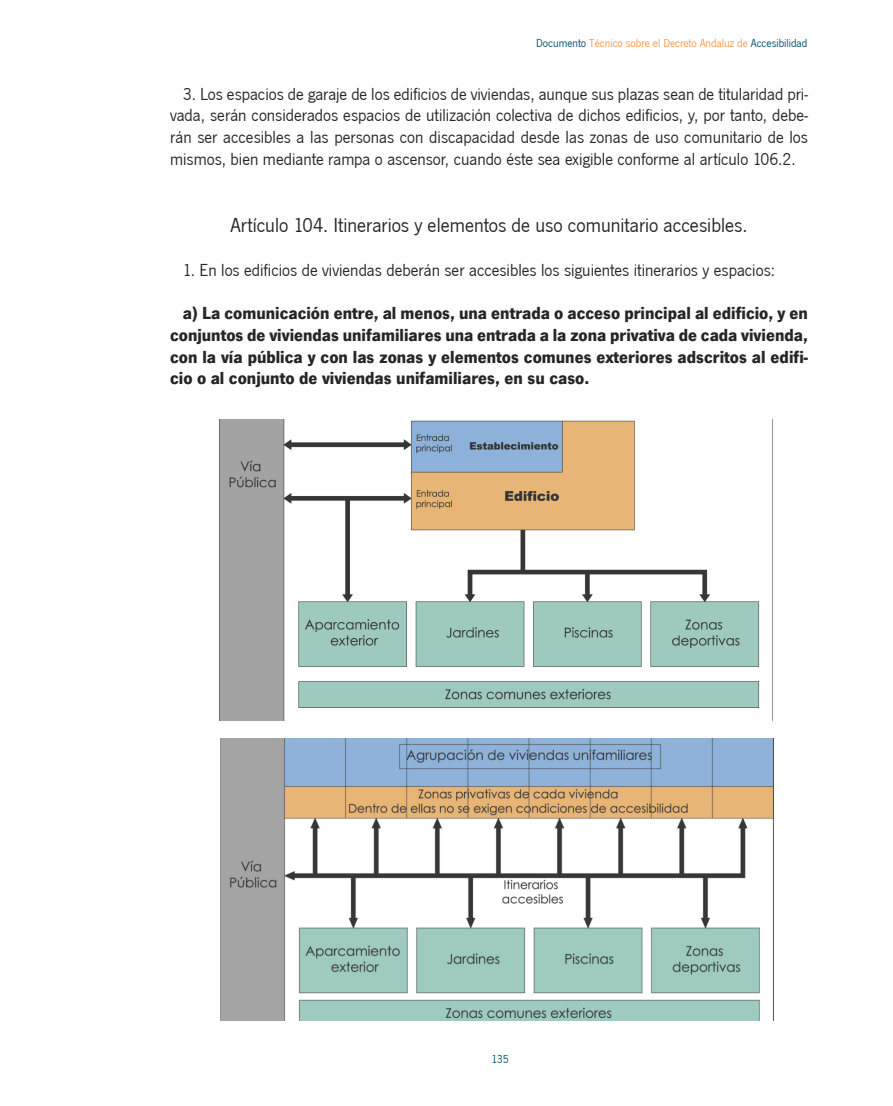
<style>
.page{position:relative;width:893px;height:1106px;background:#fff}
.page>*{position:absolute;margin:0;border:0;box-sizing:border-box;transform-origin:0 0}
.t1{font:21px "News Got T";color:#272627}
.t2{font:18px/21.6px "News Got T";color:#272627;text-align:justify}
.t3{font:700 18px/21.6px "News Got T";color:#272627;text-align:justify}
.t4{font:12px "News Got T";color:#ff9845}
.t5{font:12px "News Got T";color:#005171}
.s1{color:#005171}
</style>
<div class="page">
<img style="left:220px;top:419px;width:540px;height:301px">
<img style="left:221px;top:738px;width:552px;height:282px">
<p class="t4" style="left:536px;top:35px;width:273px"><span class="s1">Documento</span> Técnico sobre el Decreto Andaluz de <span class="s1">Accesibilidad</span></p>
<p class="t2" style="left:170px;top:82px;width:639px;text-indent:13px">3. Los espacios de garaje de los edificios de viviendas, aunque sus plazas sean de titularidad pri&shy;vada, serán considerados espacios de utilización colectiva de dichos edificios, y, por tanto, debe&shy;rán ser accesibles a las personas con discapacidad desde las zonas de uso comunitario de los mismos, bien mediante rampa o ascensor, cuando éste sea exigible conforme al artículo 106.2.</p>
<p class="t1" style="left:231px;top:211px;width:518px">Artículo 104. Itinerarios y elementos de uso comunitario accesibles.</p>
<p class="t2" style="left:183px;top:258px;width:594px">1. En los edificios de viviendas deberán ser accesibles los siguientes itinerarios y espacios:</p>
<p class="t3" style="left:170px;top:301px;width:639px;text-indent:13px">a) La comunicación entre, al menos, una entrada o acceso principal al edificio, y en conjuntos de viviendas unifamiliares una entrada a la zona privativa de cada vivienda, con la vía pública y con las zonas y elementos comunes exteriores adscritos al edifi&shy;cio o al conjunto de viviendas unifamiliares, en su caso.</p>
<p class="t5" style="left:492px;top:1050px;width:19px">135</p>
</div>
